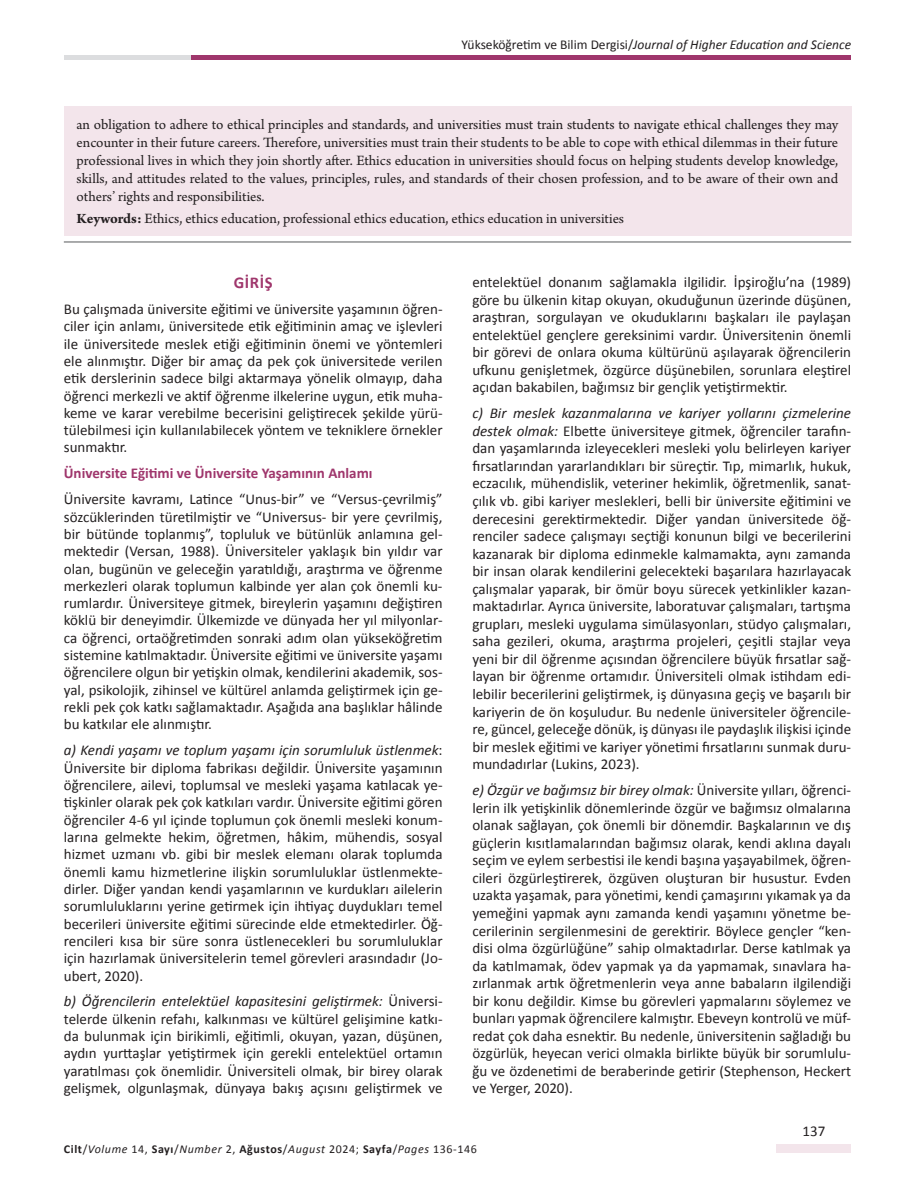
<style>
.page{position:relative;width:915px;height:1191px;background:#fff}
.page>*{position:absolute;margin:0;border:0;box-sizing:border-box;transform-origin:0 0}
.t1{font:700 16.5px "Calibri";color:#9f366c}
.t2{font:15px/17.5px "Calibri";color:#231f20;text-align:justify}
.t3{font:15px/18px "Arno Pro";color:#231f20;text-align:justify}
.t4{font:700 15px "Calibri";color:#9f366c}
.t5{font:italic 13.5px "Calibri";color:#231f20}
.t6{font:italic 12px "Calibri";letter-spacing:.05em;color:#231f20}
.s1{font-style:normal}
.s2{font-weight:700}
.s3{font-style:italic}
.s4{font-weight:700;font-style:normal}
</style>
<div class="page">
<div style="left:776px;top:1144px;width:74px;height:8px;background:#f3e5eb"></div>
<div style="left:64px;top:55px;width:132px;height:5px;background:#dcdddf"></div>
<div style="left:191px;top:55px;width:659px;height:5px;background:#9f366c"></div>
<div style="left:64px;top:106px;width:786px;height:130px;background:#f3e5eb"></div>
<hr style="left:64px;top:242px;width:786px;height:1px;background:#57585a">
<p class="t5" style="left:461px;top:37px;width:391px"><span class="s1">Yükseköğretim ve Bilim Dergisi/</span>Journal of Higher Education and Science</p>
<p class="t3" style="left:77px;top:116px;width:763px">an obligation to adhere to ethical principles and standards, and universities must train students to navigate ethical challenges they may encounter in their future careers. Therefore, universities must train their students to be able to cope with ethical dilemmas in their future professional lives in which they join shortly after. Ethics education in universities should focus on helping students develop knowledge, skills, and attitudes related to the values, principles, rules, and standards of their chosen profession, and to be aware of their own and others’ rights and responsibilities.</p>
<p class="t3" style="left:77px;top:211px;width:548px"><span class="s2">Keywords:</span> Ethics, ethics education, professional ethics education, ethics education in universities</p>
<p class="t1" style="left:234px;top:271px;width:40px">GIRIŞ</p>
<p class="t2" style="left:64px;top:299px;width:380px">Bu çalışmada üniversite eğitimi ve üniversite yaşamının öğren&shy;ciler için anlamı, üniversitede etik eğitiminin amaç ve işlevleri ile üniversitede meslek etiği eğitiminin önemi ve yöntemleri ele alınmıştır. Diğer bir amaç da pek çok üniversitede verilen etik derslerinin sadece bilgi aktarmaya yönelik olmayıp, daha öğrenci merkezli ve aktif öğrenme ilkelerine uygun, etik muha&shy;keme ve karar verebilme becerisini geliştirecek şekilde yürü&shy;tülebilmesi için kullanılabilecek yöntem ve tekniklere örnekler sunmaktır.</p>
<p class="t4" style="left:64px;top:463px;width:310px">Üniversite Eğitimi ve Üniversite Yaşamının Anlamı</p>
<p class="t2" style="left:64px;top:490px;width:380px">Üniversite kavramı, Latince “Unus-bir” ve “Versus-çevrilmiş” sözcüklerinden türetilmiştir ve “Universus- bir yere çevrilmiş, bir bütünde toplanmış”, topluluk ve bütünlük anlamına gel&shy;mektedir (Versan, 1988). Üniversiteler yaklaşık bin yıldır var olan, bugünün ve geleceğin yaratıldığı, araştırma ve öğrenme merkezleri olarak toplumun kalbinde yer alan çok önemli ku&shy;rumlardır. Üniversiteye gitmek, bireylerin yaşamını değiştiren köklü bir deneyimdir. Ülkemizde ve dünyada her yıl milyonlar&shy;ca öğrenci, ortaöğretimden sonraki adım olan yükseköğretim sistemine katılmaktadır. Üniversite eğitimi ve üniversite yaşamı öğrencilere olgun bir yetişkin olmak, kendilerini akademik, sos&shy;yal, psikolojik, zihinsel ve kültürel anlamda geliştirmek için ge&shy;rekli pek çok katkı sağlamaktadır. Aşağıda ana başlıklar hâlinde bu katkılar ele alınmıştır.</p>
<p class="t2" style="left:64px;top:741px;width:380px"><span class="s3">a) Kendi yaşamı ve toplum yaşamı için sorumluluk üstlenmek</span>:<br>Üniversite bir diploma fabrikası değildir. Üniversite yaşamının öğrencilere, ailevi, toplumsal ve mesleki yaşama katılacak ye&shy;tişkinler olarak pek çok katkıları vardır. Üniversite eğitimi gören öğrenciler 4-6 yıl içinde toplumun çok önemli mesleki konum&shy;larına gelmekte hekim, öğretmen, hâkim, mühendis, sosyal hizmet uzmanı vb. gibi bir meslek elemanı olarak toplumda önemli kamu hizmetlerine ilişkin sorumluluklar üstlenmekte&shy;dirler. Diğer yandan kendi yaşamlarının ve kurdukları ailelerin sorumluluklarını yerine getirmek için ihtiyaç duydukları temel becerileri üniversite eğitimi sürecinde elde etmektedirler. Öğ&shy;rencileri kısa bir süre sonra üstlenecekleri bu sorumluluklar için hazırlamak üniversitelerin temel görevleri arasındadır (Jo&shy;ubert, 2020).</p>
<p class="t2" style="left:64px;top:992px;width:380px"><span class="s3">b) Öğrencilerin entelektüel kapasitesini geliştirmek:</span> Üniversi&shy;telerde ülkenin refahı, kalkınması ve kültürel gelişimine katkı&shy;da bulunmak için birikimli, eğitimli, okuyan, yazan, düşünen, aydın yurttaşlar yetiştirmek için gerekli entelektüel ortamın yaratılması çok önemlidir. Üniversiteli olmak, bir birey olarak gelişmek, olgunlaşmak, dünyaya bakış açısını geliştirmek ve</p>
<p class="t2" style="left:472px;top:272px;width:380px">entelektüel donanım sağlamakla ilgilidir. İpşiroğlu’na (1989) göre bu ülkenin kitap okuyan, okuduğunun üzerinde düşünen, araştıran, sorgulayan ve okuduklarını başkaları ile paylaşan entelektüel gençlere gereksinimi vardır. Üniversitenin önemli bir görevi de onlara okuma kültürünü aşılayarak öğrencilerin ufkunu genişletmek, özgürce düşünebilen, sorunlara eleştirel açıdan bakabilen, bağımsız bir gençlik yetiştirmektir.</p>
<p class="t2" style="left:472px;top:404px;width:380px"><span class="s3">c) Bir meslek kazanmalarına ve kariyer yollarını çizmelerine destek olmak:</span> Elbette üniversiteye gitmek, öğrenciler tarafın&shy;dan yaşamlarında izleyecekleri mesleki yolu belirleyen kariyer fırsatlarından yararlandıkları bir süreçtir. Tıp, mimarlık, hukuk, eczacılık, mühendislik, veteriner hekimlik, öğretmenlik, sanat&shy;çılık vb. gibi kariyer meslekleri, belli bir üniversite eğitimini ve derecesini gerektirmektedir. Diğer yandan üniversitede öğ&shy;renciler sadece çalışmayı seçtiği konunun bilgi ve becerilerini kazanarak bir diploma edinmekle kalmamakta, aynı zamanda bir insan olarak kendilerini gelecekteki başarılara hazırlayacak çalışmalar yaparak, bir ömür boyu sürecek yetkinlikler kazan&shy;maktadırlar. Ayrıca üniversite, laboratuvar çalışmaları, tartışma grupları, mesleki uygulama simülasyonları, stüdyo çalışmaları, saha gezileri, okuma, araştırma projeleri, çeşitli stajlar veya yeni bir dil öğrenme açısından öğrencilere büyük fırsatlar sağ&shy;layan bir öğrenme ortamıdır. Üniversiteli olmak istihdam edi&shy;lebilir becerilerini geliştirmek, iş dünyasına geçiş ve başarılı bir kariyerin de ön koşuludur. Bu nedenle üniversiteler öğrencile&shy;re, güncel, geleceğe dönük, iş dünyası ile paydaşlık ilişkisi içinde bir meslek eğitimi ve kariyer yönetimi fırsatlarını sunmak duru&shy;mundadırlar (Lukins, 2023).</p>
<p class="t2" style="left:472px;top:780px;width:380px"><span class="s3">e) Özgür ve bağımsız bir birey olmak:</span> Üniversite yılları, öğrenci&shy;lerin ilk yetişkinlik dönemlerinde özgür ve bağımsız olmalarına olanak sağlayan, çok önemli bir dönemdir. Başkalarının ve dış güçlerin kısıtlamalarından bağımsız olarak, kendi aklına dayalı seçim ve eylem serbestisi ile kendi başına yaşayabilmek, öğren&shy;cileri özgürleştirerek, özgüven oluşturan bir husustur. Evden uzakta yaşamak, para yönetimi, kendi çamaşırını yıkamak ya da yemeğini yapmak aynı zamanda kendi yaşamını yönetme be&shy;cerilerinin sergilenmesini de gerektirir. Böylece gençler “ken&shy;disi olma özgürlüğüne” sahip olmaktadırlar. Derse katılmak ya da katılmamak, ödev yapmak ya da yapmamak, sınavlara ha&shy;zırlanmak artık öğretmenlerin veya anne babaların ilgilendiği bir konu değildir. Kimse bu görevleri yapmalarını söylemez ve bunları yapmak öğrencilere kalmıştır. Ebeveyn kontrolü ve müf&shy;redat çok daha esnektir. Bu nedenle, üniversitenin sağladığı bu özgürlük, heyecan verici olmakla birlikte büyük bir sorumlulu&shy;ğu ve özdenetimi de beraberinde getirir (Stephenson, Heckert ve Yerger, 2020).</p>
<p class="t2" style="left:802px;top:1121px;width:24px">137</p>
<p class="t6" style="left:64px;top:1141px;width:414px"><span class="s4">Cilt</span><span class="s1">/</span>Volume <span class="s1">14,</span> <span class="s4">Sayı</span><span class="s1">/</span>Number <span class="s1">2,</span> <span class="s4">Ağustos</span><span class="s1">/</span>August <span class="s1">2024;</span> <span class="s4">Sayfa</span><span class="s1">/</span>Pages <span class="s1">136-146</span></p>
</div>
